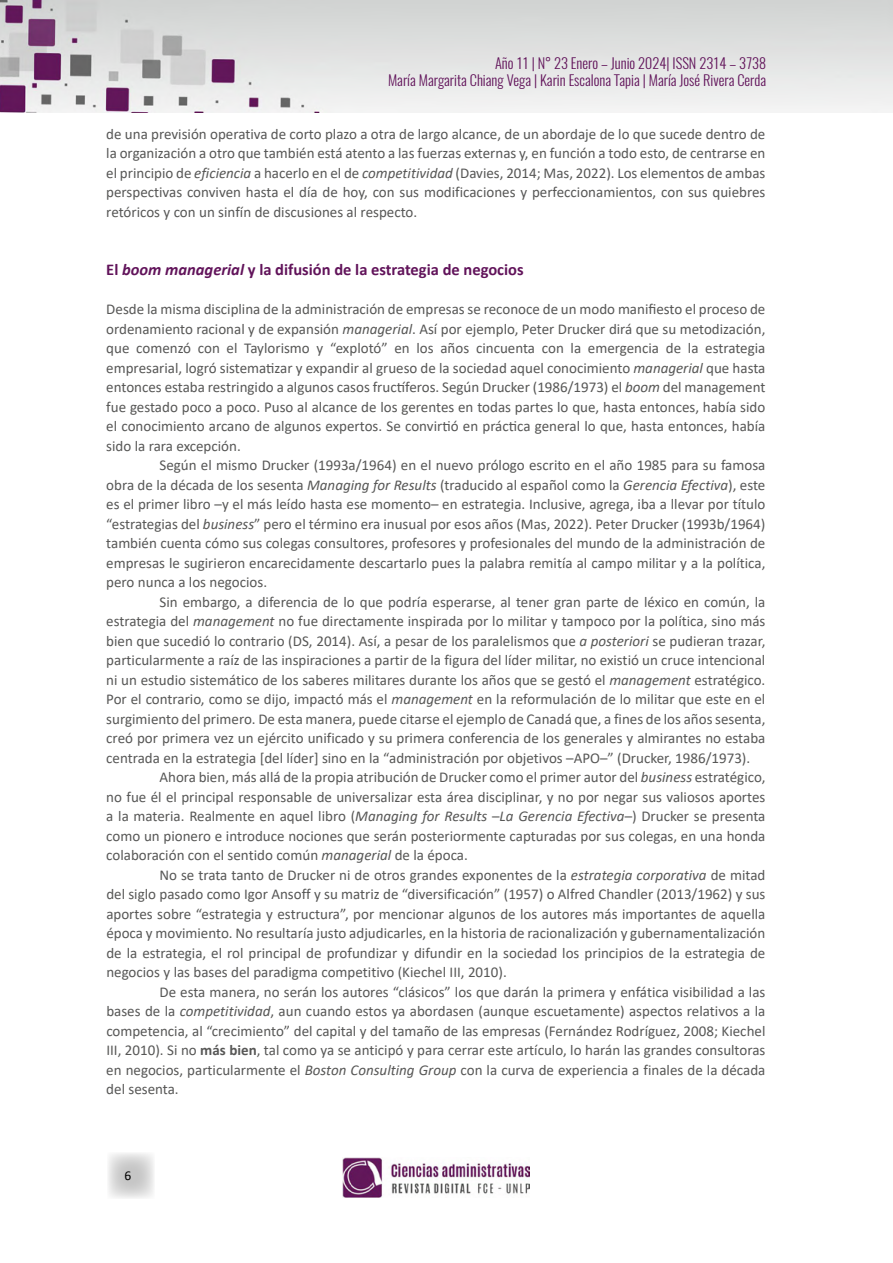
<style>
.page{position:relative;width:893px;height:1263px;background:#fff}
.page>*{position:absolute;margin:0;border:0;box-sizing:border-box;transform-origin:0 0}
.t1{font:700 16.5px "Calibri";color:#61135a}
.t2{font:15px/19.5px "Calibri";color:#575756;text-align:justify}
.t3{font:300 14.4px/17.2px "Oswald";color:#61135a;text-align:right}
.t4{font:13.5px "Calibri";color:#000}
.s1{font-style:italic}
.s2{font-weight:700}
</style>
<div class="page">
<svg style="left:108px;top:1153px;width:46px;height:45px"></svg>
<img style="left:0;top:0;width:893px;height:112px">
<img style="left:342px;top:1157px;width:187px;height:41px">
<p class="t3" style="left:388px;top:52px;width:380px">Año 11 | N° 23 Enero – Junio 2024| ISSN 2314 – 3738<br>María Margarita Chiang Vega | Karin Escalona Tapia | María José Rivera Cerda</p>
<p class="t2" style="left:106px;top:124px;width:661px">de una previsión operativa de corto plazo a otra de largo alcance, de un abordaje de lo que sucede dentro de la organización a otro que también está atento a las fuerzas externas y, en función a todo esto, de centrarse en el principio de <span class="s1">eficiencia</span> a hacerlo en el de <span class="s1">competitividad</span> (Davies, 2014; Mas, 2022). Los elementos de ambas perspectivas conviven hasta el día de hoy, con sus modificaciones y perfeccionamientos, con sus quiebres retóricos y con un sinfín de discusiones al respecto.</p>
<p class="t1" style="left:106px;top:258px;width:419px">El <span class="s1">boom managerial</span> y la difusión de la estrategia de negocios</p>
<p class="t2" style="left:106px;top:299px;width:661px">Desde la misma disciplina de la administración de empresas se reconoce de un modo manifiesto el proceso de ordenamiento racional y de expansión <span class="s1">managerial</span>. Así por ejemplo, Peter Drucker dirá que su metodización, que comenzó con el Taylorismo y “explotó” en los años cincuenta con la emergencia de la estrategia empresarial, logró sistematizar y expandir al grueso de la sociedad aquel conocimiento <span class="s1">managerial</span> que hasta entonces estaba restringido a algunos casos fructíferos. Según Drucker (1986/1973) el <span class="s1">boom</span> del management fue gestado poco a poco. Puso al alcance de los gerentes en todas partes lo que, hasta entonces, había sido el conocimiento arcano de algunos expertos. Se convirtió en práctica general lo que, hasta entonces, había sido la rara excepción.</p>
<p class="t2" style="left:106px;top:455px;width:661px;text-indent:53px">Según el mismo Drucker (1993a/1964) en el nuevo prólogo escrito en el año 1985 para su famosa obra de la década de los sesenta <span class="s1">Managing for Results</span> (traducido al español como la <span class="s1">Gerencia Efectiva</span>), este es el primer libro –y el más leído hasta ese momento– en estrategia. Inclusive, agrega, iba a llevar por título “estrategias del <span class="s1">business</span>” pero el término era inusual por esos años (Mas, 2022). Peter Drucker (1993b/1964) también cuenta cómo sus colegas consultores, profesores y profesionales del mundo de la administración de empresas le sugirieron encarecidamente descartarlo pues la palabra remitía al campo militar y a la política, pero nunca a los negocios.</p>
<p class="t2" style="left:106px;top:592px;width:661px;text-indent:53px">Sin embargo, a diferencia de lo que podría esperarse, al tener gran parte de léxico en común, la estrategia del <span class="s1">management</span> no fue directamente inspirada por lo militar y tampoco por la política, sino más bien que sucedió lo contrario (DS, 2014). Así, a pesar de los paralelismos que <span class="s1">a posteriori</span> se pudieran trazar, particularmente a raíz de las inspiraciones a partir de la figura del líder militar, no existió un cruce intencional ni un estudio sistemático de los saberes militares durante los años que se gestó el <span class="s1">management</span> estratégico.<br>Por el contrario, como se dijo, impactó más el <span class="s1">management</span> en la reformulación de lo militar que este en el surgimiento del primero. De esta manera, puede citarse el ejemplo de Canadá que, a fines de los años sesenta, creó por primera vez un ejército unificado y su primera conferencia de los generales y almirantes no estaba centrada en la estrategia [del líder] sino en la “administración por objetivos –APO–” (Drucker, 1986/1973).</p>
<p class="t2" style="left:106px;top:767px;width:661px;text-indent:53px">Ahora bien, más allá de la propia atribución de Drucker como el primer autor del <span class="s1">business</span> estratégico, no fue él el principal responsable de universalizar esta área disciplinar, y no por negar sus valiosos aportes a la materia. Realmente en aquel libro (<span class="s1">Managing for Results</span> –<span class="s1">La Gerencia Efectiva</span>–) Drucker se presenta como un pionero e introduce nociones que serán posteriormente capturadas por sus colegas, en una honda colaboración con el sentido común <span class="s1">managerial</span> de la época.</p>
<p class="t2" style="left:106px;top:865px;width:661px;text-indent:53px">No se trata tanto de Drucker ni de otros grandes exponentes de la <span class="s1">estrategia corporativa</span> de mitad del siglo pasado como Igor Ansoff y su matriz de “diversificación” (1957) o Alfred Chandler (2013/1962) y sus aportes sobre “estrategia y estructura”, por mencionar algunos de los autores más importantes de aquella época y movimiento. No resultaría justo adjudicarles, en la historia de racionalización y gubernamentalización de la estrategia, el rol principal de profundizar y difundir en la sociedad los principios de la estrategia de negocios y las bases del paradigma competitivo (Kiechel III, 2010).</p>
<p class="t2" style="left:106px;top:982px;width:661px;text-indent:53px">De esta manera, no serán los autores “clásicos” los que darán la primera y enfática visibilidad a las bases de la <span class="s1">competitividad</span>, aun cuando estos ya abordasen (aunque escuetamente) aspectos relativos a la competencia, al “crecimiento” del capital y del tamaño de las empresas (Fernández Rodríguez, 2008; Kiechel III, 2010). Si no <span class="s2">más bien</span>, tal como ya se anticipó y para cerrar este artículo, lo harán las grandes consultoras en negocios, particularmente el <span class="s1">Boston Consulting Group</span> con la curva de experiencia a finales de la década del sesenta.</p>
<p class="t4" style="left:124px;top:1166px;width:8px">6</p>
</div>
